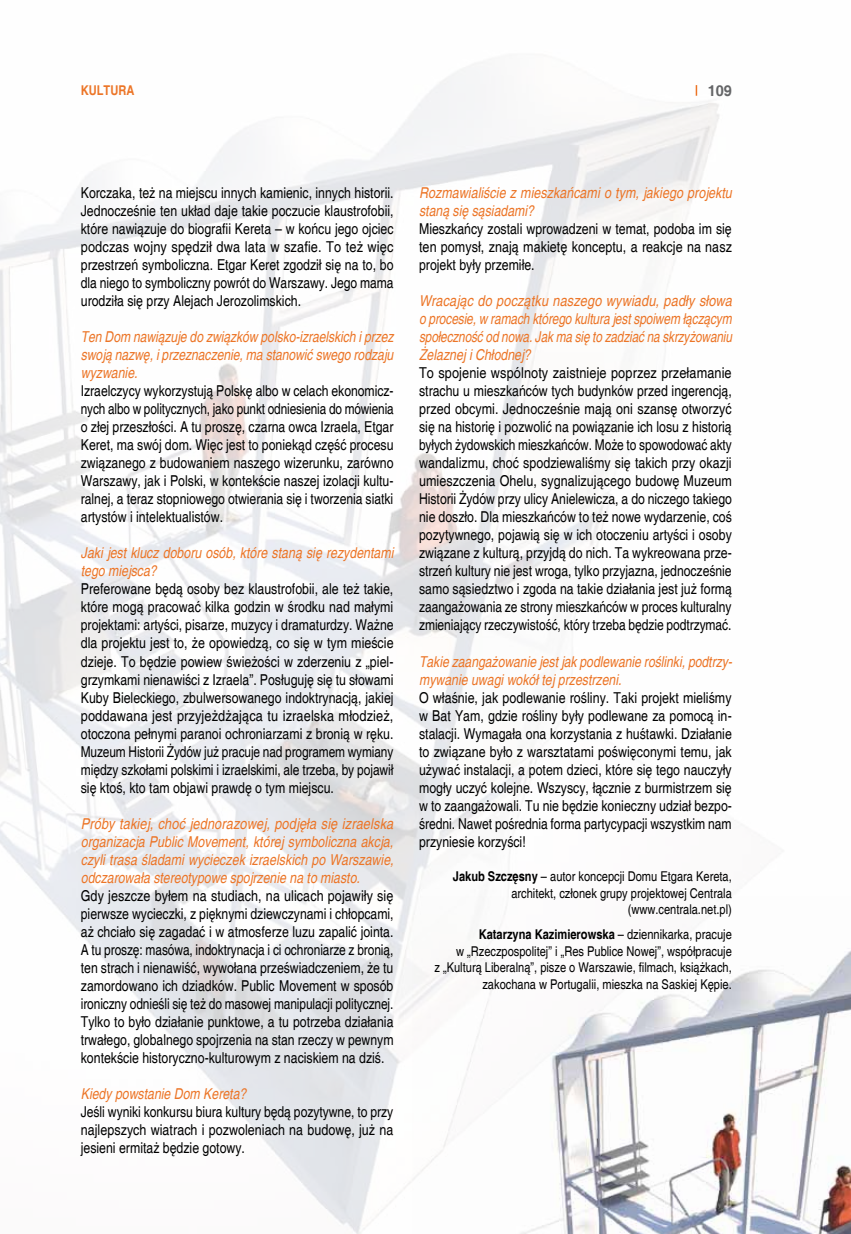
<style>
.page{position:relative;width:851px;height:1234px;background:#fff}
.page>*{position:absolute;margin:0;border:0;box-sizing:border-box;transform-origin:0 0}
.t1{font:condensed 15px/18px "Helvetica";color:#000;text-align:justify}
.t2{font:italic condensed 15px/18px "Helvetica";color:#ec7527}
.t3{font:italic condensed 15px/18px "Helvetica";color:#ec7527;text-align:justify;scale:1.04 1}
.t4{font:700 15px "Helvetica";color:#646567}
.t5{font:condensed 13.5px/16.5px "Helvetica";color:#000;text-align:right}
.t6{font:700 condensed 13.5px "Helvetica";color:#ec7527}
.s1{font-weight:700}
</style>
<div class="page">
<img style="left:0;top:62px;width:719px;height:1171px">
<img style="left:412px;top:896px;width:438px;height:337px">
<svg style="left:695px;top:85px;width:2px;height:11px"></svg>
<p class="t6" style="left:81px;top:82px;width:55px">KULTURA</p>
<p class="t4" style="left:707px;top:82px;width:25px">109</p>
<p class="t1" style="left:81px;top:184px;width:314px">Korczaka, też na miejscu innych kamienic, innych historii.<br>Jednocześnie ten układ daje takie poczucie klaustrofobii, które nawiązuje do biografii Kereta – w końcu jego ojciec podczas wojny spędził dwa lata w szafie. To też więc przestrzeń symboliczna. Etgar Keret zgodził się na to, bo dla niego to symboliczny powrót do Warszawy. Jego mama urodziła się przy Alejach Jerozolimskich.</p>
<p class="t2" style="left:81px;top:328px;width:315px;text-align:justify">Ten Dom nawiązuje do związków polsko-izraelskich i przez swoją nazwę, i przeznaczenie, ma stanowić swego rodzaju wyzwanie.</p>
<p class="t1" style="left:81px;top:382px;width:314px">Izraelczycy wykorzystują Polskę albo w celach ekonomicz&shy;nych albo w politycznych, jako punkt odniesienia do mówienia o złej przeszłości. A tu proszę, czarna owca Izraela, Etgar Keret, ma swój dom. Więc jest to poniekąd część procesu związanego z budowaniem naszego wizerunku, zarówno Warszawy, jak i Polski, w kontekście naszej izolacji kultu&shy;ralnej, a teraz stopniowego otwierania się i tworzenia siatki artystów i intelektualistów.</p>
<p class="t2" style="left:81px;top:544px;width:314px">Jaki jest klucz doboru osób, które staną się rezydentami tego miejsca?</p>
<p class="t1" style="left:81px;top:580px;width:314px">Preferowane będą osoby bez klaustrofobii, ale też takie, które mogą pracować kilka godzin w środku nad małymi projektami: artyści, pisarze, muzycy i dramaturdzy. Ważne dla projektu jest to, że opowiedzą, co się w tym mieście dzieje. To będzie powiew świeżości w zderzeniu z „piel&shy;grzymkami nienawiści z Izraela”. Posługuję się tu słowami Kuby Bieleckiego, zbulwersowanego indoktrynacją, jakiej poddawana jest przyjeżdżająca tu izraelska młodzież, otoczona pełnymi paranoi ochroniarzami z bronią w ręku.<br>Muzeum Historii Żydów już pracuje nad programem wymiany między szkołami polskimi i izraelskimi, ale trzeba, by pojawił się ktoś, kto tam objawi prawdę o tym miejscu.</p>
<p class="t3" style="left:81px;top:814px;width:302px">Próby takiej, choć jednorazowej, podjęła się izraelska organizacja Public Movement, której symboliczna akcja, czyli trasa śladami wycieczek izraelskich po Warszawie, odczarowała stereotypowe spojrzenie na to miasto.</p>
<p class="t1" style="left:81px;top:886px;width:314px">Gdy jeszcze byłem na studiach, na ulicach pojawiły się pierwsze wycieczki, z pięknymi dziewczynami i chłopcami, aż chciało się zagadać i w atmosferze luzu zapalić jointa.<br>A tu proszę: masówa, indoktrynacja i ci ochroniarze z bronią, ten strach i nienawiść, wywołana przeświadczeniem, że tu zamordowano ich dziadków. Public Movement w sposób ironiczny odnieśli się też do masowej manipulacji politycznej.<br>Tylko to było działanie punktowe, a tu potrzeba działania trwałego, globalnego spojrzenia na stan rzeczy w pewnym kontekście historyczno-kulturowym z naciskiem na dziś.</p>
<p class="t2" style="left:81px;top:1084px;width:167px">Kiedy powstanie Dom Kereta?</p>
<p class="t1" style="left:81px;top:1102px;width:314px">Jeśli wyniki konkursu biura kultury będą pozytywne, to przy najlepszych wiatrach i pozwoleniach na budowę, już na jesieni ermitaż będzie gotowy.</p>
<p class="t2" style="left:419px;top:184px;width:315px">Rozmawialiście z mieszkańcami o tym, jakiego projektu staną się sąsiadami?</p>
<p class="t1" style="left:419px;top:220px;width:314px">Mieszkańcy zostali wprowadzeni w temat, podoba im się ten pomysł, znają makietę konceptu, a reakcje na nasz projekt były przemiłe.</p>
<p class="t2" style="left:419px;top:292px;width:315px;text-align:justify">Wracając do początku naszego wywiadu, padły słowa o procesie, w ramach którego kultura jest spoiwem łączącym społeczność od nowa. Jak ma się to zadziać na skrzyżowaniu Żelaznej i Chłodnej?</p>
<p class="t1" style="left:419px;top:364px;width:314px">To spojenie wspólnoty zaistnieje poprzez przełamanie strachu u mieszkańców tych budynków przed ingerencją, przed obcymi. Jednocześnie mają oni szansę otworzyć się na historię i pozwolić na powiązanie ich losu z historią byłych żydowskich mieszkańców. Może to spowodować akty wandalizmu, choć spodziewaliśmy się takich przy okazji umieszczenia Ohelu, sygnalizującego budowę Muzeum Historii Żydów przy ulicy Anielewicza, a do niczego takiego nie doszło. Dla mieszkańców to też nowe wydarzenie, coś pozytywnego, pojawią się w ich otoczeniu artyści i osoby związane z kulturą, przyjdą do nich. Ta wykreowana prze&shy;strzeń kultury nie jest wroga, tylko przyjazna, jednocześnie samo sąsiedztwo i zgoda na takie działania jest już formą zaangażowania ze strony mieszkańców w proces kulturalny zmieniający rzeczywistość, który trzeba będzie podtrzymać.</p>
<p class="t2" style="left:419px;top:652px;width:314px">Takie zaangażowanie jest jak podlewanie roślinki, podtrzy&shy;mywanie uwagi wokół tej przestrzeni.</p>
<p class="t1" style="left:419px;top:688px;width:314px">O właśnie, jak podlewanie rośliny. Taki projekt mieliśmy w Bat Yam, gdzie rośliny były podlewane za pomocą in&shy;stalacji. Wymagała ona korzystania z huśtawki. Działanie to związane było z warsztatami poświęconymi temu, jak używać instalacji, a potem dzieci, które się tego nauczyły mogły uczyć kolejne. Wszyscy, łącznie z burmistrzem się w to zaangażowali. Tu nie będzie konieczny udział bezpo&shy;średni. Nawet pośrednia forma partycypacji wszystkim nam przyniesie korzyści!</p>
<p class="t5" style="left:453px;top:868px;width:280px"><span class="s1">Jakub Szczęsny</span> – autor koncepcji Domu Etgara Kereta, architekt, członek grupy projektowej Centrala (www.centrala.net.pl)</p>
<p class="t5" style="left:434px;top:926px;width:299px"><span class="s1">Katarzyna Kazimierowska</span> – dziennikarka, pracuje<br>w „Rzeczpospolitej” i „Res Publice Nowej”, współpracuje<br>z „Kulturą Liberalną”, pisze o Warszawie, filmach, książkach, zakochana w Portugalii, mieszka na Saskiej Kępie.</p>
</div>
